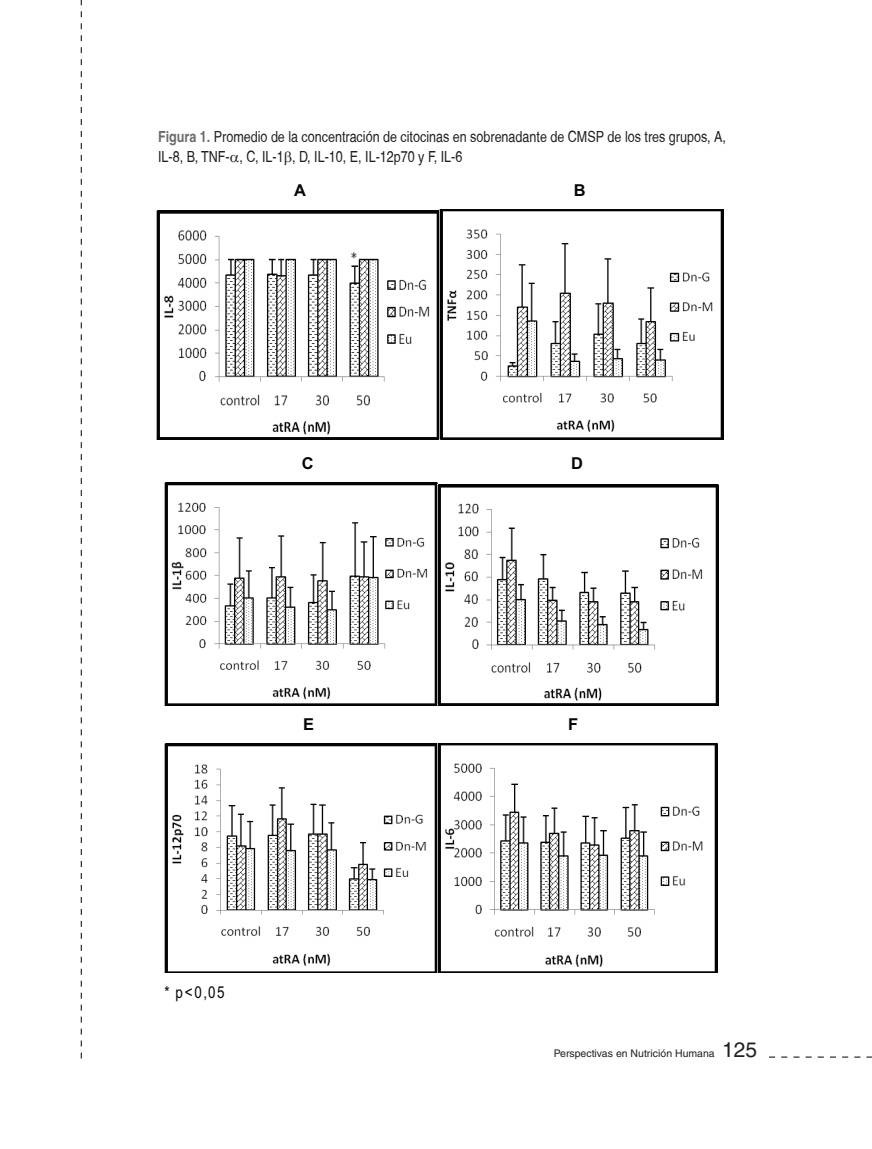
<style>
.page{position:relative;width:872px;height:1149px;background:#fff}
.page>*{position:absolute;margin:0;border:0;box-sizing:border-box;transform-origin:0 0}
.t1{font:16.35px "Arial Narrow";color:#050504}
.t2{font:700 16.35px "Arial";color:#050504}
.t3{font:condensed 15.3px/19.8px "Helvetica";color:#231f20}
.t4{font:10.5px "Helvetica";color:#231f20}
.s1{font-weight:700;color:#6c6d70}
.s2{font-size:21px}
</style>
<div class="page">
<svg style="left:769px;top:1056px;width:103px;height:1px"></svg>
<svg style="left:81px;top:0;width:1px;height:1058px"></svg>
<img style="left:157px;top:210px;width:282px;height:229px">
<img style="left:439px;top:209px;width:284px;height:230px">
<img style="left:165px;top:482px;width:272px;height:223px">
<img style="left:437px;top:484px;width:281px;height:221px">
<img style="left:165px;top:743px;width:272px;height:229px">
<img style="left:437px;top:743px;width:281px;height:229px">
<p class="t3" style="left:158px;top:127px;width:569px"><span class="s1">Figura 1.</span> Promedio de la concentración de citocinas en sobrenadante de CMSP de los tres grupos, A,<br>IL-8, B, TNF- , C, IL-1 , D, IL-10, E, IL-12p70 y F, IL-6</p>
<p class="t2" style="left:294px;top:179px;width:13px">A</p>
<p class="t2" style="left:574px;top:179px;width:13px">B</p>
<p class="t2" style="left:302px;top:452px;width:13px">C</p>
<p class="t2" style="left:571px;top:452px;width:13px">D</p>
<p class="t2" style="left:303px;top:713px;width:12px">E</p>
<p class="t2" style="left:568px;top:713px;width:12px">F</p>
<p class="t1" style="left:164px;top:979px;width:62px">* p&lt;0,05</p>
<p class="t4" style="left:554px;top:1046px;width:205px">Perspectivas en Nutrición Humana <span class="s2">125</span></p>
</div>
